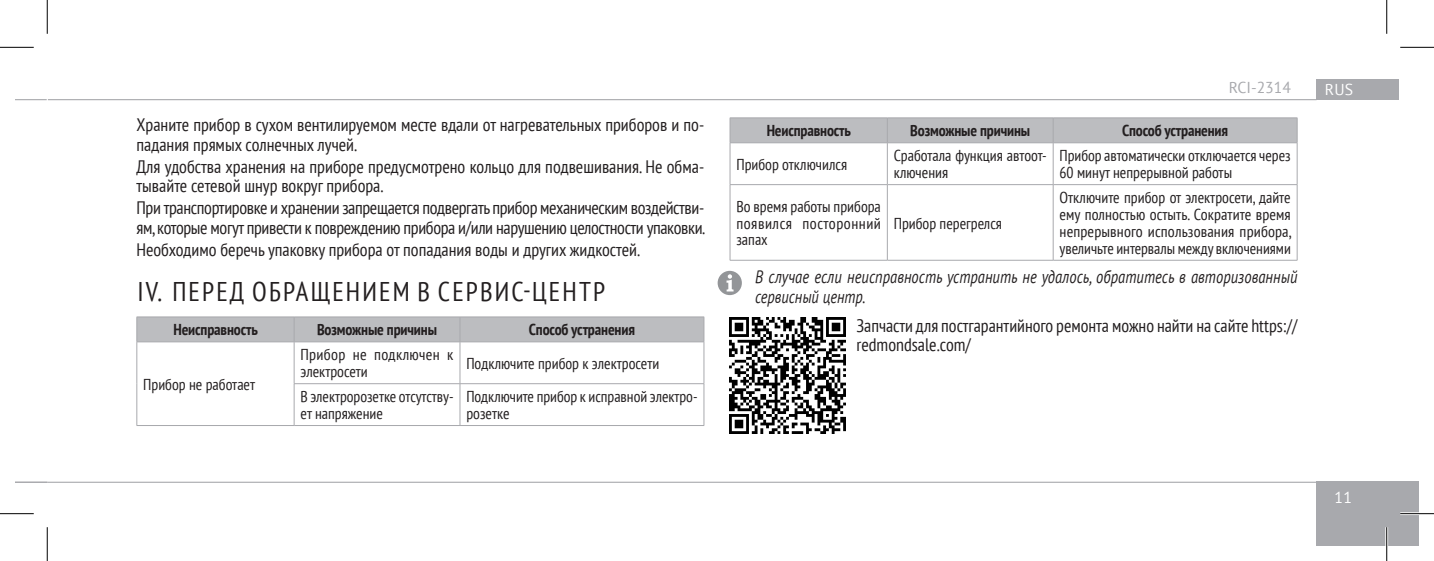
<style>
.page{position:relative;width:1434px;height:561px;background:#fff}
.page>*{position:absolute;margin:0;border:0;box-sizing:border-box;transform-origin:0 0}
.t1{font:condensed 27px "PT Sans";letter-spacing:.08em;color:#231f20}
.t2{font:condensed 18px/19.1px "PT Sans";color:#231f20}
.t3{font:condensed 18px/19.1px "PT Sans";letter-spacing:-.02em;color:#231f20}
.Footnote_1{font:italic 18px/19.1px "PT Sans";letter-spacing:.005em;color:#231f20;scale:.81 1}
.Plain_Text{font:condensed 15.75px/16.9px "PT Sans";color:#231f20}
.Plain_Text_Header{font:700 condensed 15.75px "PT Sans";letter-spacing:-.01em;color:#231f20}
.Plain_Text-2{font:condensed 15.75px/16.9px "PT Sans";letter-spacing:.02em;color:#231f20}
.t4{font:15.75px "PT Sans";color:#a8a9ad}
.t5{font:15.75px "PT Sans";color:#fff}
</style>
<div class="page">
<div style="left:1316px;top:481px;width:103px;height:64px;background:#a8a9ad"></div>
<hr style="left:48px;top:99px;width:1268px;height:1px;background:#a8a9ad">
<hr style="left:15px;top:99px;width:32px;height:1px;background:#a8a9ad">
<hr style="left:47px;top:481px;width:1269px;height:1px;background:#a8a9ad">
<hr style="left:15px;top:481px;width:32px;height:1px;background:#a8a9ad">
<div style="left:1316px;top:79px;width:82px;height:21px;background:#a8a9ad"></div>
<svg style="left:136px;top:316px;width:569px;height:25px"></svg>
<hr style="left:137px;top:341px;width:157px;height:1px;background:#a8a9ad">
<hr style="left:136px;top:342px;width:1px;height:41px;background:#a8a9ad">
<hr style="left:136px;top:383px;width:1px;height:42px;background:#a8a9ad">
<hr style="left:294px;top:341px;width:166px;height:1px;background:#a8a9ad">
<hr style="left:294px;top:342px;width:1px;height:41px;background:#a8a9ad">
<hr style="left:460px;top:341px;width:244px;height:1px;background:#a8a9ad">
<hr style="left:460px;top:342px;width:1px;height:41px;background:#a8a9ad">
<hr style="left:704px;top:342px;width:1px;height:41px;background:#a8a9ad">
<hr style="left:294px;top:383px;width:166px;height:1px;background:#a8a9ad">
<hr style="left:294px;top:383px;width:1px;height:42px;background:#a8a9ad">
<hr style="left:460px;top:383px;width:244px;height:1px;background:#a8a9ad">
<hr style="left:460px;top:383px;width:1px;height:42px;background:#a8a9ad">
<hr style="left:704px;top:383px;width:1px;height:42px;background:#a8a9ad">
<hr style="left:137px;top:424px;width:157px;height:1px;background:#a8a9ad">
<hr style="left:294px;top:424px;width:166px;height:1px;background:#a8a9ad">
<hr style="left:460px;top:424px;width:244px;height:1px;background:#a8a9ad">
<hr style="left:730px;top:117px;width:157px;height:1px;background:#a8a9ad">
<hr style="left:887px;top:117px;width:166px;height:1px;background:#a8a9ad">
<hr style="left:1053px;top:117px;width:244px;height:1px;background:#a8a9ad">
<div style="left:730px;top:118px;width:568px;height:25px;background:#bcbdc0"></div>
<hr style="left:730px;top:142px;width:157px;height:1px;background:#a8a9ad">
<hr style="left:887px;top:142px;width:166px;height:1px;background:#a8a9ad">
<hr style="left:1053px;top:142px;width:244px;height:1px;background:#a8a9ad">
<hr style="left:730px;top:143px;width:1px;height:41px;background:#a8a9ad">
<hr style="left:887px;top:143px;width:1px;height:41px;background:#a8a9ad">
<hr style="left:1053px;top:143px;width:1px;height:41px;background:#a8a9ad">
<hr style="left:1297px;top:143px;width:1px;height:41px;background:#a8a9ad">
<hr style="left:730px;top:184px;width:157px;height:1px;background:#a8a9ad">
<hr style="left:730px;top:185px;width:1px;height:75px;background:#a8a9ad">
<hr style="left:887px;top:184px;width:166px;height:1px;background:#a8a9ad">
<hr style="left:887px;top:185px;width:1px;height:75px;background:#a8a9ad">
<hr style="left:1053px;top:184px;width:244px;height:1px;background:#a8a9ad">
<hr style="left:1053px;top:185px;width:1px;height:75px;background:#a8a9ad">
<hr style="left:1297px;top:185px;width:1px;height:75px;background:#a8a9ad">
<hr style="left:730px;top:259px;width:157px;height:1px;background:#a8a9ad">
<hr style="left:887px;top:259px;width:166px;height:1px;background:#a8a9ad">
<hr style="left:1053px;top:259px;width:244px;height:1px;background:#a8a9ad">
<img style="left:730px;top:317px;width:116px;height:116px">
<svg style="left:718px;top:270px;width:24px;height:25px"></svg>
<hr style="left:1400px;top:511px;width:34px;height:3px;background:#fff">
<hr style="left:1385px;top:526px;width:3px;height:34px;background:#fff">
<hr style="left:0;top:47px;width:34px;height:1px;background:#000">
<hr style="left:1400px;top:47px;width:34px;height:1px;background:#000">
<hr style="left:0;top:512px;width:34px;height:1px;background:#000">
<hr style="left:1400px;top:512px;width:34px;height:1px;background:#000">
<hr style="left:47px;top:0;width:1px;height:34px;background:#000">
<hr style="left:47px;top:526px;width:1px;height:34px;background:#000">
<hr style="left:1386px;top:0;width:1px;height:34px;background:#000">
<hr style="left:1386px;top:526px;width:1px;height:34px;background:#000">
<p class="t2" style="left:137px;top:115px;width:569px">Храните прибор в сухом вентилируемом месте вдали от нагревательных приборов и по&shy;падания прямых солнечных лучей.</p>
<p class="t2" style="left:137px;top:156px;width:569px">Для удобства хранения на приборе предусмотрено кольцо для подвешивания. Не обма&shy;тывайте сетевой шнур вокруг прибора.</p>
<p class="t3" style="left:137px;top:198px;width:570px">При транспортировке и хранении запрещается подвергать прибор механическим воздействи&shy;ям, которые могут привести к повреждению прибора и/или нарушению целостности упаковки.</p>
<p class="t2" style="left:137px;top:239px;width:505px">Необходимо беречь упаковку прибора от попадания воды и других жидкостей.</p>
<p class="t1" style="left:138px;top:274px;width:469px">IV. ПЕРЕД ОБРАЩЕНИЕМ В СЕРВИС-ЦЕНТР</p>
<p class="Plain_Text_Header" style="left:173px;top:319px;width:86px">Неисправность</p>
<p class="Plain_Text_Header" style="left:317px;top:319px;width:121px">Возможные причины</p>
<p class="Plain_Text_Header" style="left:529px;top:319px;width:108px">Способ устранения</p>
<p class="Plain_Text" style="left:143px;top:375px;width:113px">Прибор не работает</p>
<p class="Plain_Text-2" style="left:300px;top:345px;width:154px">Прибор не подключен к электросети</p>
<p class="Plain_Text" style="left:466px;top:354px;width:194px">Подключите прибор к электросети</p>
<p class="Plain_Text" style="left:300px;top:387px;width:155px">В электророзетке отсутству&shy;ет напряжение</p>
<p class="Plain_Text" style="left:466px;top:387px;width:233px">Подключите прибор к исправной электро&shy;розетке</p>
<p class="t4" style="left:1229px;top:77px;width:64px">RCI-2314</p>
<p class="Plain_Text_Header" style="left:767px;top:120px;width:86px">Неисправность</p>
<p class="Plain_Text_Header" style="left:910px;top:120px;width:121px">Возможные причины</p>
<p class="Plain_Text_Header" style="left:1122px;top:120px;width:108px">Способ устранения</p>
<p class="Plain_Text" style="left:736px;top:155px;width:112px">Прибор отключился</p>
<p class="Plain_Text" style="left:894px;top:147px;width:155px">Сработала функция автоот&shy;ключения</p>
<p class="Plain_Text" style="left:1059px;top:147px;width:233px">Прибор автоматически отключается через<br>60 минут непрерывной работы</p>
<p class="Plain_Text" style="left:736px;top:197px;width:146px;text-align:justify">Во время работы прибора появился посторонний запах</p>
<p class="Plain_Text" style="left:1059px;top:189px;width:234px;text-align:justify">Отключите прибор от электросети, дайте ему полностью остыть. Сократите время непрерывного использования прибора, увеличьте интервалы между включениями</p>
<p class="Footnote_1" style="left:755px;top:267px;width:671px">В случае если неисправность устранить не удалось, обратитесь в авторизованный сервисный центр.</p>
<p class="t2" style="left:856px;top:315px;width:442px">Запчасти для постгарантийного ремонта можно найти на сайте https:// redmondsale.com/</p>
<p class="Plain_Text" style="left:894px;top:214px;width:110px">Прибор перегрелся</p>
<p class="t5" style="left:1325px;top:79px;width:30px">RUS</p>
<p class="t5" style="left:1334px;top:486px;width:19px">11</p>
</div>
